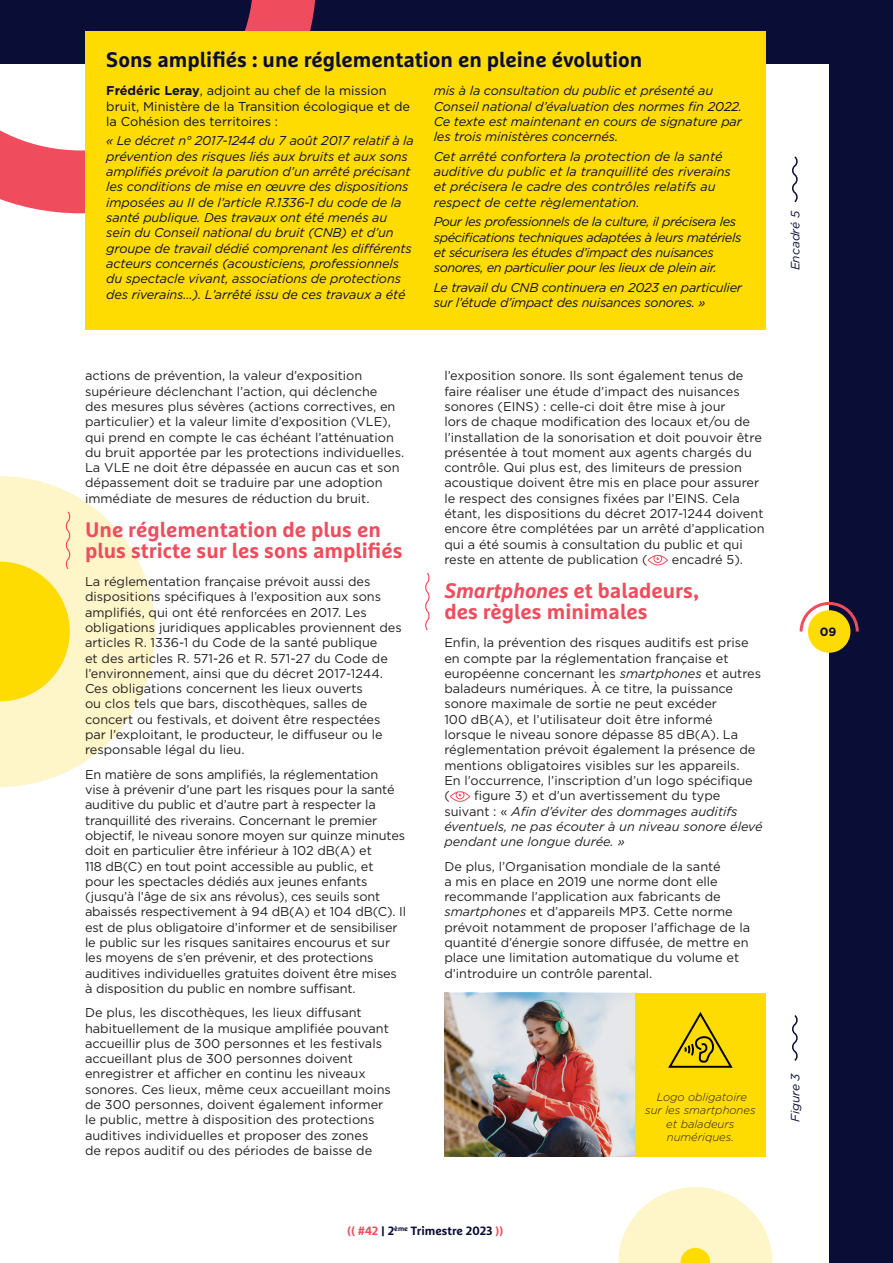
<style>
.page{position:relative;width:893px;height:1263px;background:#fff}
.page>*{position:absolute;margin:0;border:0;box-sizing:border-box;transform-origin:0 0}
.TXT_-_Titrage__Trait{font:700 21px/21px "Marselis Pro";color:#ef4d5e}
.TXT_-_Titrage{font:700 21px "Marselis Pro";color:#0a0d36}
.t1{font:12.75px/15.3px "Gotham";color:#231f20}
.t2{font:italic 12.75px/15.3px "Gotham";letter-spacing:-.01em;color:#0a0d36}
.t3{font:italic 12.75px/15.3px "Gotham";letter-spacing:-.03em;color:#0a0d36}
.t4{font:italic 12.75px/15.3px "Gotham";color:#231f20}
.t5{font:12.75px/15.3px "Gotham";color:#0a0d36}
.t6{font:700 12px "Marselis Pro";color:#0a0d36}
.t7{font:italic 12px "Gotham";color:#0a0d36}
.TITRE_H1{font:700 12px "Gotham";color:#0a0d36}
.Légende{font:italic 300 11.25px/13.5px "Gotham";color:#231f20;text-align:center}
.s1{font-weight:700}
.s2{font-style:italic}
.s3{font-style:normal}
.s4{color:#ef4d5e}
</style>
<div class="page">
<svg style="left:0;top:476px;width:155px;height:311px;fill:#fef5c9"></svg>
<svg style="left:618px;top:1187px;width:154px;height:76px"></svg>
<div style="left:0;top:0;width:893px;height:64px;background:#0a0d36"></div>
<div style="left:829px;top:0;width:64px;height:1263px;background:#0a0d36"></div>
<svg style="left:0;top:510px;width:72px;height:191px;background:#fee556"></svg>
<svg style="left:425px;top:572px;width:5px;height:59px"></svg>
<svg style="left:653px;top:554px;width:10px;height:9px"></svg>
<div style="left:648px;top:555px;width:20px;height:10px;border:1px solid #ef4d5e;border-radius:50%"></div>
<svg style="left:455px;top:793px;width:10px;height:7px"></svg>
<div style="left:450px;top:791px;width:20px;height:11px;border:1px solid #ef4d5e;border-radius:50%"></div>
<img style="left:444px;top:993px;width:191px;height:164px">
<svg style="left:792px;top:156px;width:6px;height:47px"></svg>
<svg style="left:792px;top:1015px;width:6px;height:46px"></svg>
<div style="left:635px;top:993px;width:130px;height:164px;background:#ffdc01"></div>
<svg style="left:668px;top:1012px;width:65px;height:56px"></svg>
<svg style="left:0;top:0;width:316px;height:214px"></svg>
<div style="left:85px;top:31px;width:680px;height:299px;background:#ffdc01"></div>
<div style="left:808px;top:610px;width:42px;height:43px;background:#ffdc01;border-radius:50%"></div>
<svg style="left:799px;top:601px;width:60px;height:33px"></svg>
<p class="TXT_-_Titrage" style="left:106px;top:47px;width:537px">Sons amplifiés : une réglementation en pleine évolution</p>
<p class="t5" style="left:106px;top:83px;width:305px"><span class="s1">Frédéric Leray</span>, adjoint au chef de la mission bruit, Ministère de la Transition écologique et de la Cohésion des territoires :</p>
<p class="t2" style="left:106px;top:133px;width:309px">« Le décret n° 2017-1244 du 7 août 2017 relatif à la prévention des risques liés aux bruits et aux sons amplifiés prévoit la parution d’un arrêté précisant les conditions de mise en œuvre des dispositions imposées au II de l’article R.1336-1 du code de la santé publique. Des travaux ont été menés au sein du Conseil national du bruit (CNB) et d’un groupe de travail dédié comprenant les différents acteurs concernés (acousticiens, professionnels du spectacle vivant, associations de protections des riverains…). L’arrêté issu de ces travaux a été</p>
<p class="t2" style="left:434px;top:83px;width:310px">mis à la consultation du public et présenté au Conseil national d’évaluation des normes fin 2022.<br>Ce texte est maintenant en cours de signature par les trois ministères concernés.</p>
<p class="t2" style="left:434px;top:148px;width:299px">Cet arrêté confortera la protection de la santé auditive du public et la tranquillité des riverains et précisera le cadre des contrôles relatifs au respect de cette règlementation.</p>
<p class="t3" style="left:434px;top:214px;width:309px">Pour les professionnels de la culture, il précisera les spécifications techniques adaptées à leurs matériels et sécurisera les études d’impact des nuisances sonores, en particulier pour les lieux de plein air.</p>
<p class="t2" style="left:434px;top:279px;width:310px">Le travail du CNB continuera en 2023 en particulier sur l’étude d’impact des nuisances sonores. »</p>
<p class="t1" style="left:85px;top:368px;width:321px">actions de prévention, la valeur d’exposition supérieure déclenchant l’action, qui déclenche<br>des mesures plus sévères (actions correctives, en particulier) et la valeur limite d’exposition (VLE), qui prend en compte le cas échéant l’atténuation du bruit apportée par les protections individuelles.<br>La VLE ne doit être dépassée en aucun cas et son dépassement doit se traduire par une adoption immédiate de mesures de réduction du bruit.</p>
<p class="TXT_-_Titrage__Trait" style="left:85px;top:519px;width:319px">Une réglementation de plus en plus stricte sur les sons amplifiés</p>
<p class="t1" style="left:85px;top:574px;width:318px">La réglementation française prévoit aussi des dispositions spécifiques à l’exposition aux sons amplifiés, qui ont été renforcées en 2017. Les obligations juridiques applicables proviennent des articles R. 1336-1 du Code de la santé publique<br>et des articles R. 571-26 et R. 571-27 du Code de l’environnement, ainsi que du décret 2017-1244.<br>Ces obligations concernent les lieux ouverts<br>ou clos tels que bars, discothèques, salles de concert ou festivals, et doivent être respectées par l’exploitant, le producteur, le diffuseur ou le responsable légal du lieu.</p>
<p class="t1" style="left:85px;top:766px;width:323px">En matière de sons amplifiés, la réglementation<br>vise à prévenir d’une part les risques pour la santé auditive du public et d’autre part à respecter la tranquillité des riverains. Concernant le premier objectif, le niveau sonore moyen sur quinze minutes doit en particulier être inférieur à 102 dB(A) et<br>118 dB(C) en tout point accessible au public, et<br>pour les spectacles dédiés aux jeunes enfants (jusqu’à l’âge de six ans révolus), ces seuils sont abaissés respectivement à 94 dB(A) et 104 dB(C). Il est de plus obligatoire d’informer et de sensibiliser le public sur les risques sanitaires encourus et sur les moyens de s’en prévenir, et des protections auditives individuelles gratuites doivent être mises à disposition du public en nombre suffisant.</p>
<p class="t1" style="left:85px;top:1005px;width:307px">De plus, les discothèques, les lieux diffusant habituellement de la musique amplifiée pouvant accueillir plus de 300 personnes et les festivals accueillant plus de 300 personnes doivent enregistrer et afficher en continu les niveaux sonores. Ces lieux, même ceux accueillant moins de 300 personnes, doivent également informer le public, mettre à disposition des protections auditives individuelles et proposer des zones<br>de repos auditif ou des périodes de baisse de</p>
<p class="t1" style="left:444px;top:368px;width:322px">l’exposition sonore. Ils sont également tenus de faire réaliser une étude d’impact des nuisances sonores (EINS) : celle-ci doit être mise à jour<br>lors de chaque modification des locaux et/ou de l’installation de la sonorisation et doit pouvoir être présentée à tout moment aux agents chargés du contrôle. Qui plus est, des limiteurs de pression acoustique doivent être mis en place pour assurer le respect des consignes fixées par l’EINS. Cela étant, les dispositions du décret 2017-1244 doivent encore être complétées par un arrêté d’application qui a été soumis à consultation du public et qui reste en attente de publication (</p>
<p class="t1" style="left:672px;top:551px;width:73px">encadré 5).</p>
<p class="TXT_-_Titrage__Trait" style="left:444px;top:580px;width:256px"><span class="s2">Smartphones</span> et baladeurs, des règles minimales</p>
<p class="t1" style="left:444px;top:635px;width:318px">Enfin, la prévention des risques auditifs est prise en compte par la réglementation française et européenne concernant les <span class="s2">smartphones</span> et autres baladeurs numériques. À ce titre, la puissance sonore maximale de sortie ne peut excéder<br>100 dB(A), et l’utilisateur doit être informé lorsque le niveau sonore dépasse 85 dB(A). La réglementation prévoit également la présence de mentions obligatoires visibles sur les appareils.<br>En l’occurrence, l’inscription d’un logo spécifique (</p>
<p class="t4" style="left:444px;top:788px;width:320px;text-indent:30px"><span class="s3">figure 3) et d’un avertissement du type suivant : «</span> Afin d’éviter des dommages auditifs éventuels, ne pas écouter à un niveau sonore élevé pendant une longue durée. »</p>
<p class="t1" style="left:444px;top:858px;width:307px">De plus, l’Organisation mondiale de la santé<br>a mis en place en 2019 une norme dont elle recommande l’application aux fabricants de <span class="s2">smartphones</span> et d’appareils MP3. Cette norme prévoit notamment de proposer l’affichage de la quantité d’énergie sonore diffusée, de mettre en place une limitation automatique du volume et d’introduire un contrôle parental.</p>
<p class="Légende" style="left:645px;top:1090px;width:112px">Logo obligatoire<br>sur les smartphones et baladeurs numériques.</p>
<p class="t7" style="left:788px;top:270px;width:61px;rotate:-90deg">Encadré 5</p>
<p class="TITRE_H1" style="left:820px;top:624px;width:18px">09</p>
<p class="t7" style="left:788px;top:1122px;width:51px;rotate:-90deg">Figure 3</p>
<p class="t6" style="left:347px;top:1224px;width:158px"><span class="s4">(( #42</span> | 2<sup>ème</sup> Trimestre 2023 <span class="s4">))</span></p>
</div>
